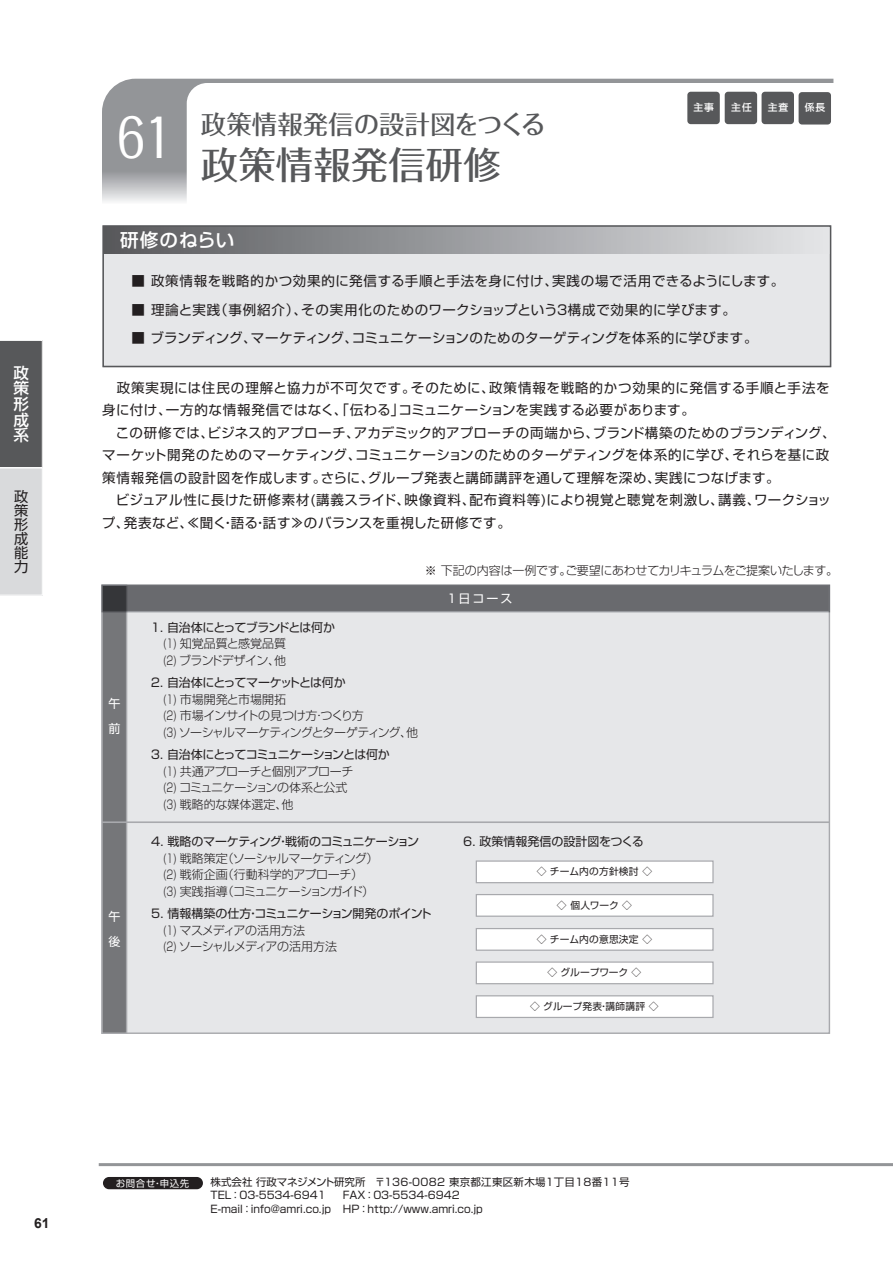
<style>
.page{position:relative;width:893px;height:1263px;background:#fff}
.page>*{position:absolute;margin:0;border:0;box-sizing:border-box;transform-origin:0 0}
.t1{font:500 52.5px "Folk Pro";color:#fff;scale:.75 1}
.t2{font:500 37.5px "Folk Pro";color:#57585a}
.t3{font:500 25.5px "Folk Pro";color:#57585a}
.t4{font:500 18.6px "Shin Go Pro";letter-spacing:.05em;color:#fff}
.t5{font:500 15.6px/15.6px "UD Shin Go Pro";color:#fff;text-align:justify}
.t6{font:14.25px/14px "UD Shin Go Pro";color:#231f20;text-align:justify}
.t7{font:700 13.8px "Arial";color:#231f20}
.t8{font:13.5px/22.5px "Shin Go Pro";letter-spacing:.035em;color:#231f20}
.t9{font:13.5px "Shin Go Pro";letter-spacing:.015em;color:#231f20}
.t10{font:300 12px/16.5px "Shin Go Pro";letter-spacing:-.03em;color:#231f20;scale:.75 1}
.t11{font:12px "Shin Go Pro";letter-spacing:-.035em;color:#231f20}
.t12{font:300 12px "Shin Go Pro";letter-spacing:-.03em;color:#231f20}
.t13{font:12px "Shin Go Pro";letter-spacing:-.07em;color:#231f20}
.t14{font:12px "Shin Go Pro";letter-spacing:-.055em;color:#231f20}
.t15{font:12px "Shin Go Pro";color:#231f20}
.t16{font:12px/25.5px "Shin Go Pro";letter-spacing:.155em;color:#fff}
.t17{font:10.5px/13.5px "Shin Go Pro";color:#231f20}
.t18{font:9.75px "Shin Go Pro";letter-spacing:.015em;color:#231f20}
.t19{font:9.75px "Shin Go Pro";letter-spacing:-.01em;color:#231f20}
.t20{font:500 9.75px "Shin Go Pro";letter-spacing:.1em;color:#fff}
.t21{font:9.45px "Shin Go Pro";letter-spacing:.075em;color:#fff}
</style>
<div class="page">
<div style="left:102px;top:585px;width:727px;height:448px;background:#e6e7e9"></div>
<div style="left:102px;top:585px;width:25px;height:448px;background:#757679"></div>
<div style="left:101px;top:584px;width:26px;height:450px;border:1px solid #a8a9ad"></div>
<hr style="left:102px;top:821px;width:727px;height:2px;background:#a8a9ad">
<div style="left:102px;top:585px;width:727px;height:27px;background:#696a6e"></div>
<div style="left:101px;top:584px;width:729px;height:28px;border:1px solid #a8a9ad"></div>
<svg style="left:102px;top:79px;width:731px;height:213px"></svg>
<div style="left:103px;top:226px;width:727px;height:140px;background:#e6e7e9"></div>
<div style="left:103px;top:226px;width:727px;height:27px;background:linear-gradient(to right,#57595c,#e4e5e7)"></div>
<div style="left:103px;top:225px;width:728px;height:142px;border:1px solid #57585a"></div>
<div style="left:799px;top:92px;width:32px;height:33px;background:#57585a;border-radius:3px"></div>
<div style="left:762px;top:92px;width:32px;height:32px;background:#57585a;border-radius:3px"></div>
<div style="left:725px;top:92px;width:32px;height:32px;background:#57585a;border-radius:3px"></div>
<div style="left:687px;top:92px;width:33px;height:32px;background:#57585a;border-radius:3px"></div>
<div style="left:476px;top:861px;width:237px;height:22px;background:#fff"></div>
<div style="left:476px;top:860px;width:238px;height:23px;border:1px solid #a8a9ad"></div>
<div style="left:476px;top:894px;width:237px;height:22px;background:#fff"></div>
<div style="left:476px;top:894px;width:238px;height:23px;border:1px solid #a8a9ad"></div>
<div style="left:476px;top:928px;width:237px;height:22px;background:#fff"></div>
<div style="left:476px;top:928px;width:238px;height:23px;border:1px solid #a8a9ad"></div>
<div style="left:476px;top:962px;width:237px;height:22px;background:#fff"></div>
<div style="left:476px;top:961px;width:238px;height:23px;border:1px solid #a8a9ad"></div>
<div style="left:476px;top:996px;width:237px;height:21px;background:#fff"></div>
<div style="left:476px;top:995px;width:238px;height:23px;border:1px solid #a8a9ad"></div>
<svg style="left:0;top:340px;width:43px;height:255px;background:#9b9c9e"></svg>
<hr style="left:99px;top:1163px;width:794px;height:3px;background:#939598">
<div style="left:103px;top:1177px;width:100px;height:12px;background:#231f20;border-radius:6px"></div>
<p class="t5" style="left:13px;top:364px;width:17px">政策形成系</p>
<p class="t6" style="left:14px;top:489px;width:15px">政策形成能力</p>
<h1 class="t1" style="left:118px;top:94px;width:73px">61</h1>
<h3 class="t3" style="left:201px;top:102px;width:346px">政策情報発信の設計図をつくる</h3>
<h2 class="t2" style="left:201px;top:133px;width:301px">政策情報発信研修</h2>
<p class="t20" style="left:693px;top:99px;width:22px">主事</p>
<p class="t20" style="left:731px;top:99px;width:22px">主任</p>
<p class="t20" style="left:768px;top:99px;width:22px">主査</p>
<p class="t20" style="left:805px;top:99px;width:22px">係長</p>
<h3 class="t4" style="left:120px;top:225px;width:116px">研修のねらい</h3>
<p class="t8" style="left:131px;top:268px;width:655px">■ 政策情報を戦略的かつ効果的に発信する手順と手法を身に付け、実践の場で活用できるようにします。</p>
<p class="t8" style="left:131px;top:297px;width:606px">■ 理論と実践（事例紹介）、その実用化のためのワークショップという３構成で効果的に学びます。</p>
<p class="t9" style="left:131px;top:327px;width:628px">■ ブランディング、マーケティング、コミュニケーションのためのターゲティングを体系的に学びます。</p>
<p class="t8" style="left:102px;top:375px;width:735px">　政策実現には住民の理解と協力が不可欠です。そのために、政策情報を戦略的かつ効果的に発信する手順と手法を身に付け、一方的な情報発信ではなく、「伝わる」コミュニケーションを実践する必要があります。<br>　この研修では、ビジネス的アプローチ、アカデミック的アプローチの両端から、ブランド構築のためのブランディング、マーケット開発のためのマーケティング、コミュニケーションのためのターゲティングを体系的に学び、それらを基に政策情報発信の設計図を作成します。さらに、グループ発表と講師講評を通して理解を深め、実践につなげます。<br>　ビジュアル性に長けた研修素材(講義スライド、映像資料、配布資料等)により視覚と聴覚を刺激し、講義、ワークショップ、発表など、≪聞く・語る・話す≫のバランスを重視した研修です。</p>
<p class="t12" style="left:425px;top:560px;width:415px">※ 下記の内容は一例です。ご要望にあわせてカリキュラムをご提案いたします。</p>
<p class="t16" style="left:109px;top:689px;width:13px">午前</p>
<p class="t16" style="left:109px;top:902px;width:13px">午後</p>
<p class="t14" style="left:150px;top:617px;width:187px">１．自治体にとってブランドとは何か</p>
<p class="t10" style="left:151px;top:634px;width:181px;text-align:right">　 (1) 知覚品質と感覚品質(2) ブランドデザイン、他</p>
<p class="t11" style="left:150px;top:673px;width:198px">２．自治体にとってマーケットとは何か</p>
<p class="t10" style="left:163px;top:689px;width:342px">(1) 市場開発と市場開拓<br>(2) 市場インサイトの見つけ方・つくり方<br>(3) ソーシャルマーケティングとターゲティング、他</p>
<p class="t13" style="left:150px;top:745px;width:242px">３．自治体にとってコミュニケーションとは何か</p>
<p class="t10" style="left:163px;top:761px;width:255px;text-indent:-9px">　(1) 共通アプローチと個別アプローチ(2) コミュニケーションの体系と公式(3) 戦略的な媒体選定、他</p>
<p class="t11" style="left:151px;top:832px;width:269px">4．戦略のマーケティング・戦術のコミュニケーション</p>
<p class="t10" style="left:163px;top:848px;width:288px;text-indent:-12px">　 (1) 戦略策定（ソーシャルマーケティング）(2) 戦術企画（行動科学的アプローチ）(3) 実践指導（コミュニケーションガイド）</p>
<p class="t11" style="left:151px;top:904px;width:282px">5．情報構築の仕方・コミュニケーション開発のポイント</p>
<p class="t10" style="left:163px;top:920px;width:234px">(1) マスメディアの活用方法<br>(2) ソーシャルメディアの活用方法</p>
<p class="t16" style="left:446px;top:584px;width:68px">１日コース</p>
<p class="t15" style="left:463px;top:832px;width:182px">6．政策情報発信の設計図をつくる</p>
<p class="t18" style="left:537px;top:864px;width:117px">◇ チーム内の方針検討 ◇</p>
<p class="t18" style="left:557px;top:897px;width:76px">◇ 個人ワーク ◇</p>
<p class="t18" style="left:537px;top:931px;width:117px">◇ チーム内の意思決定 ◇</p>
<p class="t19" style="left:548px;top:965px;width:95px">◇ グループワーク ◇</p>
<p class="t18" style="left:530px;top:998px;width:130px">◇ グループ発表・講師講評 ◇</p>
<p class="t7" style="left:34px;top:1213px;width:17px">61</p>
<p class="t21" style="left:116px;top:1175px;width:75px">お問合せ・申込先</p>
<p class="t17" style="left:211px;top:1174px;width:420px">株式会社 行政マネジメント研究所 〒136-0082 東京都江東区新木場１丁目18番11号<br>TEL：03-5534-6941</p>
<p class="t17" style="left:211px;top:1187px;width:274px;text-indent:132px">FAX：03-5534-6942<br>E-mail：info@amri.co.jp HP：http://www.amri.co.jp</p>
</div>
